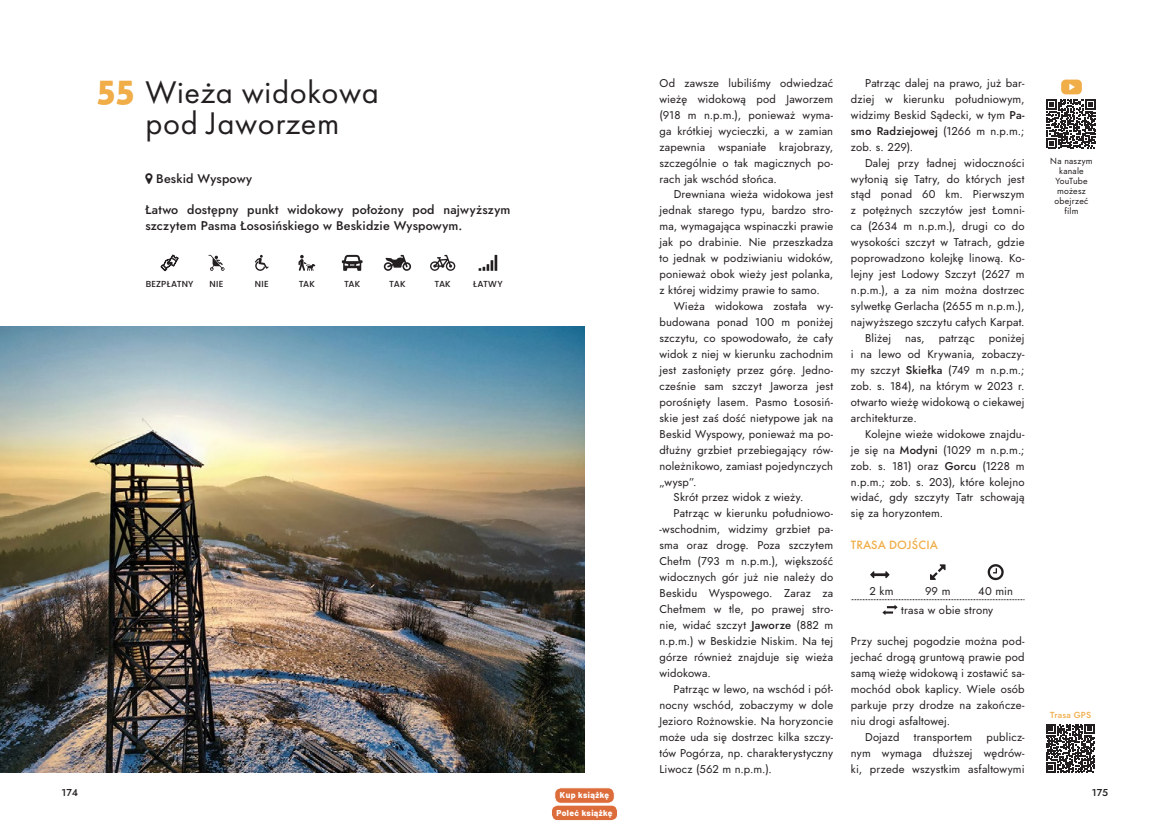
<style>
.page{position:relative;width:1170px;height:833px;background:#fff}
.page>*{position:absolute;margin:0;border:0;box-sizing:border-box;transform-origin:0 0}
.t1{font:32.5px/31.2px "Futura PT";letter-spacing:.02em;color:#231f20;text-align:center}
.t2{font:500 12.5px/16px "Jost";letter-spacing:.015em;color:#231f20}
.t3{font:500 12.5px "Futura PT";letter-spacing:.01em;color:#f0ad48}
.t4{font:11.25px/16px "Jost";letter-spacing:.015em;color:#231f20;text-align:justify}
.t5{font:500 10px "Jost";color:#231f20}
.t6{font:8.75px/10px "Jost";letter-spacing:.025em;color:#231f20;text-align:center}
.t7{font:500 8.75px "Poppins";letter-spacing:.02em;color:#231f20}
.t8{font:500 8.75px "Jost";letter-spacing:.025em;color:#f0ad48}
.t9{font:800 8.5px "Barlow";letter-spacing:.05em;color:#fff}
.s1{font-family:"Aller Display";font-size:33.75px;color:#f0ad48}
.s2{font-weight:500}
</style>
<div class="page">
<svg style="left:870px;top:571px;width:19px;height:7px"></svg>
<svg style="left:930px;top:564px;width:15px;height:16px"></svg>
<svg style="left:987px;top:564px;width:16px;height:16px"></svg>
<svg style="left:850px;top:599px;width:175px;height:16px"></svg>
<svg style="left:161px;top:254px;width:18px;height:17px"></svg>
<svg style="left:208px;top:255px;width:16px;height:16px"></svg>
<svg style="left:255px;top:255px;width:13px;height:16px"></svg>
<svg style="left:298px;top:255px;width:17px;height:16px"></svg>
<svg style="left:342px;top:255px;width:20px;height:16px"></svg>
<svg style="left:383px;top:255px;width:28px;height:16px"></svg>
<svg style="left:430px;top:255px;width:25px;height:16px"></svg>
<svg style="left:478px;top:255px;width:19px;height:16px"></svg>
<img style="left:0;top:326px;width:585px;height:446px">
<svg style="left:1046px;top:724px;width:48px;height:48px"></svg>
<div style="left:1061px;top:80px;width:20px;height:14px;background:#f0ad48;border-radius:5px"></div>
<svg style="left:1069px;top:84px;width:5px;height:6px"></svg>
<svg style="left:1046px;top:100px;width:49px;height:48px"></svg>
<div style="left:551px;top:805px;width:66px;height:15px;background:#dd6c3b;border-radius:6px"></div>
<div style="left:551px;top:804px;width:67px;height:17px;border:1px solid #fff;border-radius:6px"></div>
<div style="left:554px;top:787px;width:60px;height:16px;background:#dd6c3b;border-radius:6px"></div>
<div style="left:554px;top:787px;width:60px;height:16px;border:1px solid #fff;border-radius:6px"></div>
<h1 class="t1" style="left:98px;top:76px;width:283px"><span class="s1">55</span> Wieża widokowa pod Jaworzem</h1>
<p class="t2" style="left:156px;top:170px;width:97px">Beskid Wyspowy</p>
<p class="t2" style="left:145px;top:202px;width:366px">Łatwo dostępny punkt widokowy położony pod najwyższym szczytem Pasma Łososińskiego w Beskidzie Wyspowym.</p>
<p class="t7" style="left:146px;top:278px;width:49px">BEZPŁATNY</p>
<p class="t7" style="left:209px;top:278px;width:15px">NIE</p>
<p class="t7" style="left:255px;top:278px;width:15px">NIE</p>
<p class="t7" style="left:299px;top:278px;width:18px">TAK</p>
<p class="t7" style="left:344px;top:278px;width:18px">TAK</p>
<p class="t7" style="left:389px;top:278px;width:18px">TAK</p>
<p class="t7" style="left:434px;top:278px;width:18px">TAK</p>
<p class="t7" style="left:473px;top:278px;width:31px">ŁATWY</p>
<p class="t4" style="left:659px;top:75px;width:175px">Od zawsze lubiliśmy odwiedzać wieżę widokową pod Jaworzem (918 m n.p.m.), ponieważ wyma&shy;ga krótkiej wycieczki, a w zamian zapewnia wspaniałe krajobrazy, szczególnie o tak magicznych po&shy;rach jak wschód słońca.</p>
<p class="t4" style="left:659px;top:187px;width:175px;text-indent:14px">Drewniana wieża widokowa jest jednak starego typu, bardzo stro&shy;ma, wymagająca wspinaczki prawie jak po drabinie. Nie przeszkadza to jednak w podziwianiu widoków, ponieważ obok wieży jest polanka, z której widzimy prawie to samo.</p>
<p class="t4" style="left:673px;top:298px;width:161px">Wieża widokowa została wy-</p>
<p class="t4" style="left:659px;top:314px;width:175px">budowana ponad 100 m poniżej</p>
<p class="t4" style="left:659px;top:330px;width:175px">szczytu, co spowodowało, że cały</p>
<p class="t4" style="left:659px;top:346px;width:175px">widok z niej w kierunku zachodnim</p>
<p class="t4" style="left:659px;top:362px;width:175px">jest zasłonięty przez górę. Jedno-</p>
<p class="t4" style="left:659px;top:378px;width:175px">cześnie sam szczyt Jaworza jest</p>
<p class="t4" style="left:659px;top:394px;width:175px">porośnięty lasem. Pasmo Łososiń-</p>
<p class="t4" style="left:659px;top:410px;width:175px">skie jest zaś dość nietypowe jak na</p>
<p class="t4" style="left:659px;top:426px;width:175px">Beskid Wyspowy, ponieważ ma po-</p>
<p class="t4" style="left:659px;top:442px;width:175px">dłużny grzbiet przebiegający rów-</p>
<p class="t4" style="left:659px;top:458px;width:175px">noleżnikowo, zamiast pojedynczych</p>
<p class="t4" style="left:659px;top:473px;width:39px">„wysp”.</p>
<p class="t4" style="left:673px;top:489px;width:131px">Skrót przez widok z wieży.</p>
<p class="t4" style="left:673px;top:505px;width:161px">Patrząc w kierunku południowo-</p>
<p class="t4" style="left:659px;top:521px;width:175px">-wschodnim, widzimy grzbiet pa-</p>
<p class="t4" style="left:659px;top:537px;width:175px">sma oraz drogę. Poza szczytem</p>
<p class="t4" style="left:659px;top:553px;width:175px">Chełm (793 m n.p.m.), większość</p>
<p class="t4" style="left:659px;top:569px;width:175px">widocznych gór już nie należy do</p>
<p class="t4" style="left:659px;top:585px;width:175px">Beskidu Wyspowego. Zaraz za</p>
<p class="t4" style="left:659px;top:601px;width:175px">Chełmem w tle, po prawej stro-</p>
<p class="t4" style="left:659px;top:617px;width:175px">nie, widać szczyt <span class="s2">Jaworze</span> (882 m</p>
<p class="t4" style="left:659px;top:633px;width:175px">n.p.m.) w Beskidzie Niskim. Na tej</p>
<p class="t4" style="left:659px;top:649px;width:175px">górze również znajduje się wieża</p>
<p class="t4" style="left:659px;top:665px;width:53px">widokowa.</p>
<p class="t4" style="left:673px;top:681px;width:161px">Patrząc w lewo, na wschód i pół-</p>
<p class="t4" style="left:659px;top:697px;width:175px">nocny wschód, zobaczymy w dole</p>
<p class="t4" style="left:659px;top:713px;width:175px">Jezioro Rożnowskie. Na horyzoncie</p>
<p class="t4" style="left:659px;top:729px;width:175px">może uda się dostrzec kilka szczy-</p>
<p class="t4" style="left:659px;top:744px;width:175px">tów Pogórza, np. charakterystyczny</p>
<p class="t4" style="left:659px;top:760px;width:114px">Liwocz (562 m n.p.m.).</p>
<p class="t4" style="left:850px;top:75px;width:175px;text-indent:14px">Patrząc dalej na prawo, już bar&shy;dziej w kierunku południowym, widzimy Beskid Sądecki, w tym <span class="s2">Pa&shy;smo Radziejowej</span> (1266 m n.p.m.; zob. s. 229).</p>
<p class="t4" style="left:865px;top:155px;width:161px">Dalej przy ładnej widoczności</p>
<p class="t4" style="left:850px;top:171px;width:175px">wyłonią się Tatry, do których jest</p>
<p class="t4" style="left:850px;top:187px;width:175px">stąd ponad 60 km. Pierwszym</p>
<p class="t4" style="left:850px;top:203px;width:175px">z potężnych szczytów jest Łomni-</p>
<p class="t4" style="left:850px;top:218px;width:175px">ca (2634 m n.p.m.), drugi co do</p>
<p class="t4" style="left:850px;top:234px;width:175px">wysokości szczyt w Tatrach, gdzie</p>
<p class="t4" style="left:850px;top:250px;width:175px">poprowadzono kolejkę linową. Ko-</p>
<p class="t4" style="left:850px;top:266px;width:175px">lejny jest Lodowy Szczyt (2627 m</p>
<p class="t4" style="left:850px;top:282px;width:175px">n.p.m.), a za nim można dostrzec</p>
<p class="t4" style="left:850px;top:298px;width:175px">sylwetkę Gerlacha (2655 m n.p.m.),</p>
<p class="t4" style="left:850px;top:314px;width:175px">najwyższego szczytu całych Karpat.</p>
<p class="t4" style="left:865px;top:330px;width:161px">Bliżej nas, patrząc poniżej</p>
<p class="t4" style="left:850px;top:346px;width:175px">i na lewo od Krywania, zobaczy-</p>
<p class="t4" style="left:850px;top:362px;width:175px">my szczyt <span class="s2">Skiełka</span> (749 m n.p.m.;</p>
<p class="t4" style="left:850px;top:378px;width:175px">zob. s. 184), na którym w 2023 r.</p>
<p class="t4" style="left:850px;top:394px;width:175px">otwarto wieżę widokową o ciekawej</p>
<p class="t4" style="left:850px;top:410px;width:67px">architekturze.</p>
<p class="t4" style="left:865px;top:426px;width:161px">Kolejne wieże widokowe znajdu-</p>
<p class="t4" style="left:850px;top:442px;width:175px">je się na <span class="s2">Modyni</span> (1029 m n.p.m.;</p>
<p class="t4" style="left:850px;top:458px;width:175px">zob. s. 181) oraz <span class="s2">Gorcu</span> (1228 m</p>
<p class="t4" style="left:850px;top:474px;width:175px">n.p.m.; zob. s. 203), które kolejno</p>
<p class="t4" style="left:850px;top:489px;width:175px">widać, gdy szczyty Tatr schowają</p>
<p class="t4" style="left:850px;top:505px;width:94px">się za horyzontem.</p>
<p class="t3" style="left:850px;top:538px;width:89px">TRASA DOJŚCIA</p>
<p class="t4" style="left:869px;top:583px;width:25px">2 km</p>
<p class="t4" style="left:924px;top:583px;width:27px">99 m</p>
<p class="t4" style="left:901px;top:581px;width:113px;line-height:19.4px;text-indent:77px">40 min trasa w obie strony</p>
<p class="t4" style="left:850px;top:633px;width:175px">Przy suchej pogodzie można pod-</p>
<p class="t4" style="left:850px;top:649px;width:175px">jechać drogą gruntową prawie pod</p>
<p class="t4" style="left:850px;top:665px;width:175px">samą wieżę widokową i zostawić sa-</p>
<p class="t4" style="left:850px;top:681px;width:175px">mochód obok kaplicy. Wiele osób</p>
<p class="t4" style="left:850px;top:697px;width:175px">parkuje przy drodze na zakończe-</p>
<p class="t4" style="left:850px;top:713px;width:101px">niu drogi asfaltowej.</p>
<p class="t4" style="left:865px;top:729px;width:36px">Dojazd</p>
<p class="t4" style="left:913px;top:729px;width:60px">transportem</p>
<p class="t4" style="left:850px;top:729px;width:175px;text-indent:136px">publicz&shy;nym wymaga dłuższej wędrów&shy;ki, przede wszystkim asfaltowymi</p>
<p class="t6" style="left:1050px;top:155px;width:44px">Na naszym kanale<br>YouTube możesz obejrzeć film</p>
<p class="t8" style="left:1050px;top:709px;width:42px">Trasa GPS</p>
<p class="t5" style="left:62px;top:785px;width:18px">174</p>
<p class="t5" style="left:1091px;top:785px;width:18px">175</p>
<p class="t9" style="left:560px;top:789px;width:51px">Kup książkę</p>
<p class="t9" style="left:556px;top:806px;width:57px">Poleć książkę</p>
</div>
